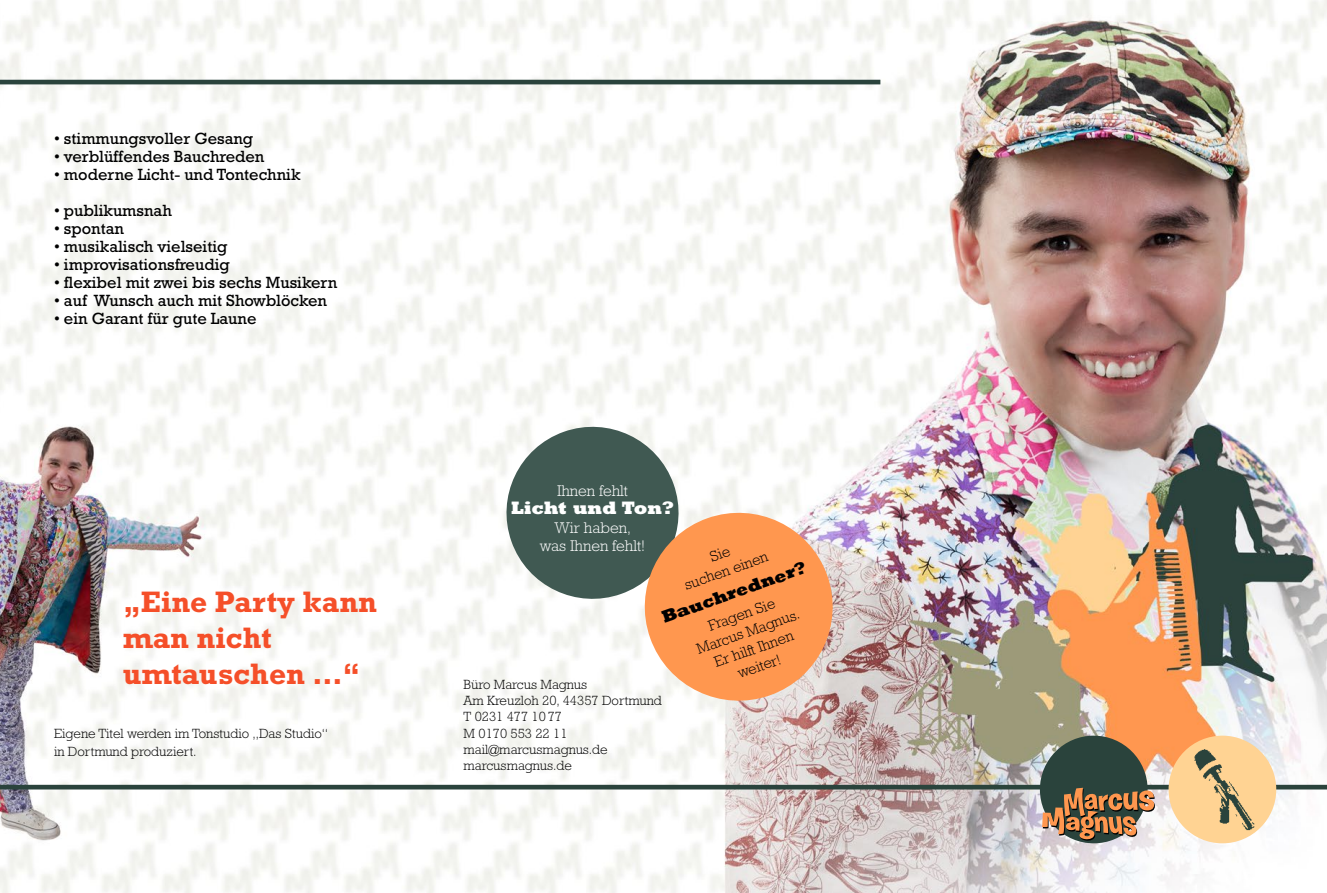
<style>
.page{position:relative;width:1327px;height:893px;background:#fff}
.page>*{position:absolute;margin:0;border:0;box-sizing:border-box;transform-origin:0 0}
.t1{font:700 30px/36px "Rockwell Std";color:#f54f29}
.t2{font:800 18.3px "Rockwell Std";color:#fff}
.t3{font:800 17.7px "Rockwell Std";color:#000}
.t4{font:16.5px "Rockwell Std";color:#000}
.t5{font:300 15.6px/18.3px "Rockwell Std";color:#fff;text-align:center}
.t6{font:300 15.15px/18.1px "Rockwell Std";color:#000;text-align:center}
.t7{font:300 13.5px/16.2px "Rockwell Std";color:#000}
</style>
<div class="page">
<img style="left:0;top:0;width:1327px;height:893px">
<hr style="left:0;top:785px;width:1327px;height:4px;background:#2a433c">
<div style="left:1040px;top:736px;width:107px;height:107px;background:#2a433c;border-radius:50%"></div>
<svg style="left:1042px;top:788px;width:113px;height:53px"></svg>
<div style="left:1168px;top:736px;width:108px;height:107px;background:#ffd393;border-radius:50%"></div>
<hr style="left:0;top:80px;width:880px;height:4px;background:#2a433c">
<img style="left:1180px;top:747px;width:85px;height:85px">
<svg style="left:495px;top:416px;width:349px;height:297px"></svg>
<p class="t4" style="left:54px;top:129px;width:201px">• stimmungsvoller Gesang</p>
<p class="t4" style="left:54px;top:147px;width:212px">• verblüffendes Bauchreden</p>
<p class="t4" style="left:54px;top:165px;width:248px">• moderne Licht- und Tontechnik</p>
<p class="t4" style="left:54px;top:201px;width:119px">• publikumsnah</p>
<p class="t4" style="left:54px;top:219px;width:71px">• spontan</p>
<p class="t4" style="left:54px;top:237px;width:175px">• musikalisch vielseitig</p>
<p class="t4" style="left:54px;top:255px;width:177px">• improvisationsfreudig</p>
<p class="t4" style="left:54px;top:273px;width:285px">• flexibel mit zwei bis sechs Musikern</p>
<p class="t4" style="left:54px;top:291px;width:274px">• auf Wunsch auch mit Showblöcken</p>
<p class="t4" style="left:54px;top:309px;width:204px">• ein Garant für gute Laune</p>
<h1 class="t1" style="left:123px;top:583px;width:255px">„Eine Party kann man nicht umtauschen …“</h1>
<p class="t7" style="left:54px;top:724px;width:276px;line-height:18px">Eigene Titel werden im Tonstudio „Das Studio“ in Dortmund produziert.</p>
<p class="t5" style="left:557px;top:482px;width:72px">Ihnen fehlt</p>
<p class="t2" style="left:511px;top:497px;width:164px">Licht und Ton?</p>
<p class="t5" style="left:540px;top:518px;width:107px">Wir haben, was Ihnen fehlt!</p>
<p class="t6" style="left:675px;top:560px;width:89px;rotate:-20deg">Sie<br>suchen einen</p>
<p class="t3" style="left:659px;top:608px;width:153px;rotate:-20deg">Bauchredner?</p>
<p class="t6" style="left:688px;top:624px;width:110px;rotate:-20deg">Fragen Sie<br>Marcus Magnus.<br>Er hilft Ihnen weiter!</p>
<p class="t7" style="left:463px;top:676px;width:200px">Büro Marcus Magnus<br>Am Kreuzloh 20, 44357 Dortmund<br>T 0231 477 1077<br>M 0170 553 22 11 mail@marcusmagnus.de marcusmagnus.de</p>
</div>
